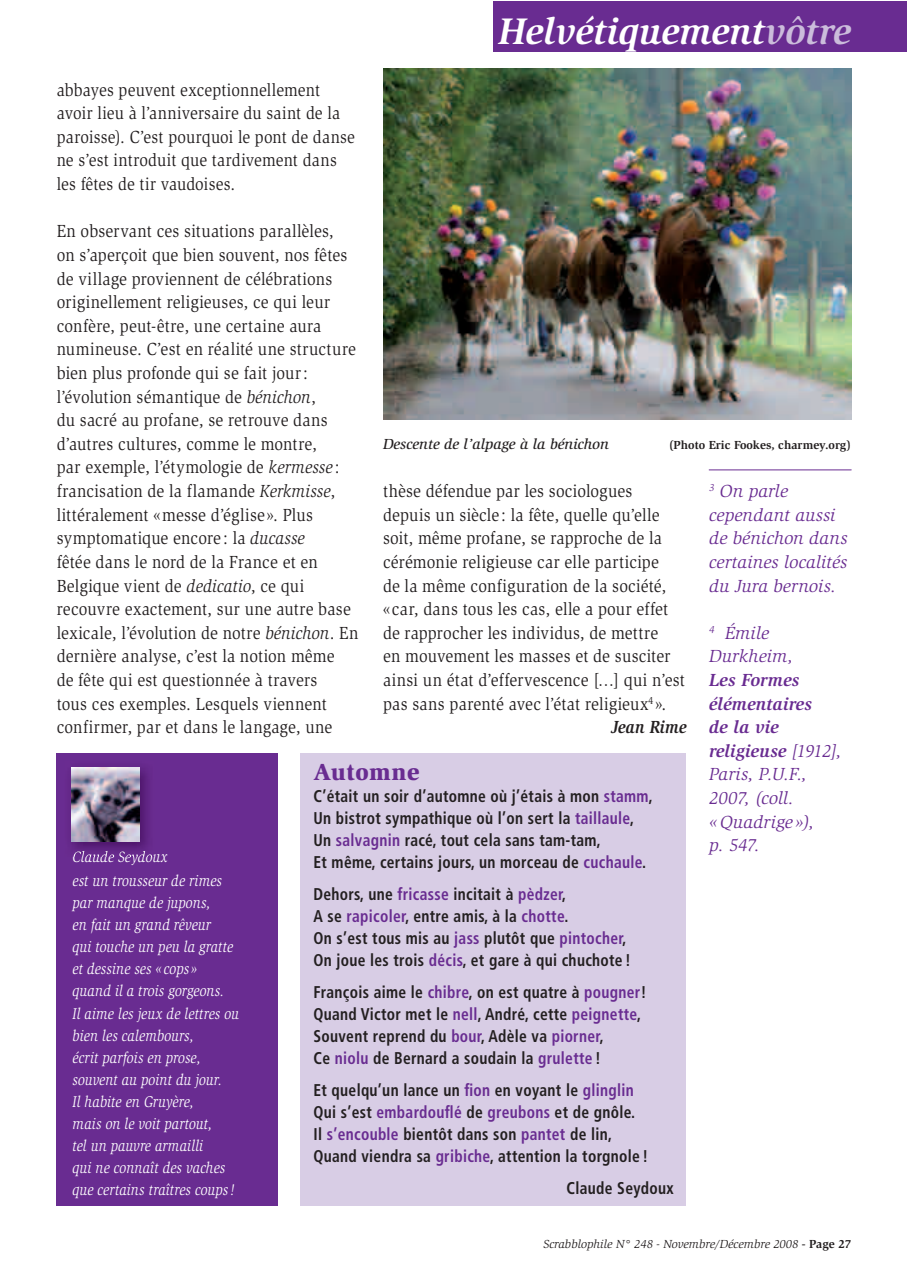
<style>
.page{position:relative;width:908px;height:1282px;background:#fff}
.page>*{position:absolute;margin:0;border:0;box-sizing:border-box;transform-origin:0 0}
.t1{font:italic 700 38px "Slimbach Std";color:#fff}
.t2{font:900 24px "Slimbach Std";letter-spacing:.02em;color:#692c91}
.t3{font:18px/23.6px "Slimbach Std";letter-spacing:.01em;color:#231f20;scale:.9 1}
.t4{font:italic 18px/23.6px "Slimbach Std";letter-spacing:.005em;color:#692c91}
.t5{font:18px/23.6px "Slimbach Std";letter-spacing:.01em;color:#231f20;scale:.89 1}
.t6{font:italic 700 18px "Slimbach Std";letter-spacing:.005em;color:#231f20;scale:.9 1}
.t7{font:700 condensed 17px/22px "Frutiger LT Std";letter-spacing:.02em;color:#231f20;scale:.91 1}
.t8{font:italic 16px/22px "Slimbach Std";letter-spacing:.01em;color:#fff;scale:.85 1}
.t9{font:italic 500 15px "Slimbach Std";color:#231f20}
.t10{font:italic 12px "Slimbach Std";color:#231f20}
.t11{font:700 12px "Slimbach Std";color:#231f20}
.s1{color:#cbbcdb}
.s2{font-style:italic}
.s3{color:#692c91}
.s4{font-weight:700}
.s5{font-weight:700;font-style:normal}
</style>
<div class="page">
<div style="left:493px;top:1px;width:413px;height:50px;background:#692c91"></div>
<img style="left:383px;top:68px;width:467px;height:351px">
<hr style="left:708px;top:469px;width:142px;height:1px;background:#692c91">
<div style="left:300px;top:753px;width:386px;height:452px;background:#d8cde5"></div>
<div style="left:57px;top:753px;width:221px;height:452px;background:#692c91"></div>
<img style="left:71px;top:767px;width:78px;height:83px">
<img style="left:130px;top:850px;width:25px;height:6px">
<img style="left:73px;top:850px;width:57px;height:6px">
<img style="left:72px;top:767px;width:68px;height:74px">
<h1 class="t1" style="left:498px;top:10px;width:354px">Helvétiquement<span class="s1">vôtre</span></h1>
<p class="t5" style="left:57px;top:78px;width:336px">abbayes peuvent exceptionnellement avoir lieu à l’anniversaire du saint de la paroisse). C’est pourquoi le pont de danse ne s’est introduit que tardivement dans les fêtes de tir vaudoises.</p>
<p class="t3" style="left:57px;top:219px;width:336px">En observant ces situations parallèles,<br>on s’aperçoit que bien souvent, nos fêtes de village proviennent de célébrations originellement religieuses, ce qui leur confère, peut-être, une certaine aura numineuse. C’est en réalité une structure bien plus profonde qui se fait jour : l’évolution sémantique de <span class="s2">bénichon</span>,<br>du sacré au profane, se retrouve dans d’autres cultures, comme le montre,<br>par exemple, l’étymologie de <span class="s2">kermesse</span> : francisation de la flamande <span class="s2">Kerkmisse</span>, littéralement « messe d’église ». Plus symptomatique encore : la <span class="s2">ducasse<br></span>fêtée dans le nord de la France et en Belgique vient de <span class="s2">dedicatio</span>, ce qui recouvre exactement, sur une autre base lexicale, l’évolution de notre <span class="s2">bénichon</span>. En dernière analyse, c’est la notion même<br>de fête qui est questionnée à travers<br>tous ces exemples. Lesquels viennent confirmer, par et dans le langage, une</p>
<p class="t9" style="left:383px;top:435px;width:227px">Descente de l’alpage à la bénichon</p>
<p class="t11" style="left:668px;top:438px;width:184px">(Photo Eric Fookes, charmey.org)</p>
<p class="t3" style="left:383px;top:479px;width:278px">thèse défendue par les sociologues</p>
<p class="t3" style="left:383px;top:503px;width:308px">depuis un siècle : la fête, quelle qu’elle</p>
<p class="t3" style="left:383px;top:526px;width:311px">soit, même profane, se rapproche de la</p>
<p class="t3" style="left:383px;top:550px;width:308px">cérémonie religieuse car elle participe</p>
<p class="t3" style="left:383px;top:573px;width:316px">de la même configuration de la société,</p>
<p class="t3" style="left:383px;top:597px;width:318px">« car, dans tous les cas, elle a pour effet</p>
<p class="t3" style="left:383px;top:621px;width:307px">de rapprocher les individus, de mettre</p>
<p class="t3" style="left:383px;top:644px;width:320px">en mouvement les masses et de susciter</p>
<p class="t3" style="left:383px;top:668px;width:337px">ainsi un état d’effervescence […] qui n’est</p>
<p class="t3" style="left:383px;top:691px;width:316px">pas sans parenté avec l’état religieux<sup>4</sup> ».</p>
<p class="t6" style="left:611px;top:716px;width:85px">Jean Rime</p>
<h2 class="t2" style="left:313px;top:757px;width:107px">Automne</h2>
<p class="t7" style="left:313px;top:785px;width:374px">C’était un soir d’automne où j’étais à mon <span class="s3">stamm</span>, Un bistrot sympathique où l’on sert la <span class="s3">taillaule</span>, Un <span class="s3">salvagnin</span> racé, tout cela sans tam-tam,<br>Et même, certains jours, un morceau de <span class="s3">cuchaule</span>.</p>
<p class="t7" style="left:313px;top:883px;width:350px">Dehors, une <span class="s3">fricasse</span> incitait à <span class="s3">pèdzer</span>,<br>A se <span class="s3">rapicoler</span>, entre amis, à la <span class="s3">chotte</span>.<br>On s’est tous mis au <span class="s3">jass</span> plutôt que <span class="s3">pintocher</span>, On joue les trois <span class="s3">décis</span>, et gare à qui chuchote !</p>
<p class="t7" style="left:313px;top:981px;width:367px">François aime le <span class="s3">chibre</span>, on est quatre à <span class="s3">pougner</span>!<br>Quand Victor met le <span class="s3">nell</span>, André, cette <span class="s3">peignette</span>, Souvent reprend du <span class="s3">bour</span>, Adèle va <span class="s3">piorner</span>,<br>Ce <span class="s3">niolu</span> de Bernard a soudain la <span class="s3">grulette</span> !</p>
<p class="t7" style="left:313px;top:1079px;width:369px">Et quelqu’un lance un <span class="s3">fion</span> en voyant le <span class="s3">glinglin </span>Qui s’est <span class="s3">embardouflé</span> de <span class="s3">greubons</span> et de gnôle.<br>Il <span class="s3">s’encouble</span> bientôt dans son <span class="s3">pantet</span> de lin, Quand viendra sa <span class="s3">gribiche</span>, attention la torgnole !</p>
<p class="t7" style="left:566px;top:1177px;width:119px">Claude Seydoux</p>
<p class="t4" style="left:708px;top:479px;width:140px"><sup>3</sup> On parle cependant aussi de bénichon dans certaines localités du Jura bernois.</p>
<p class="t4" style="left:708px;top:621px;width:85px"><sup>4</sup> Émile<br>Durkheim,</p>
<p class="t4" style="left:708px;top:668px;width:134px"><span class="s4">Les Formes élémentaires<br>de la vie religieuse</span> [1912],<br>Paris, P.U.F.,<br>2007, (coll.<br>« Quadrige »),<br>p. 547.</p>
<p class="t8" style="left:72px;top:845px;width:177px;line-height:24px">Claude Seydoux<br>est un trousseur de rimes</p>
<p class="t8" style="left:72px;top:892px;width:197px">par manque de jupons,<br>en fait un grand rêveur<br>qui touche un peu la gratte et dessine ses « cops » quand il a trois gorgeons.<br>Il aime les jeux de lettres ou bien les calembours,<br>écrit parfois en prose, souvent au point du jour.<br>Il habite en Gruyère,<br>mais on le voit partout,<br>tel un pauvre armailli<br>qui ne connaît des vaches que certains traîtres coups !</p>
<p class="t10" style="left:543px;top:1237px;width:309px">Scrabblophile N° 248 - Novembre/Décembre 2008 <span class="s5">- Page 27</span></p>
</div>
